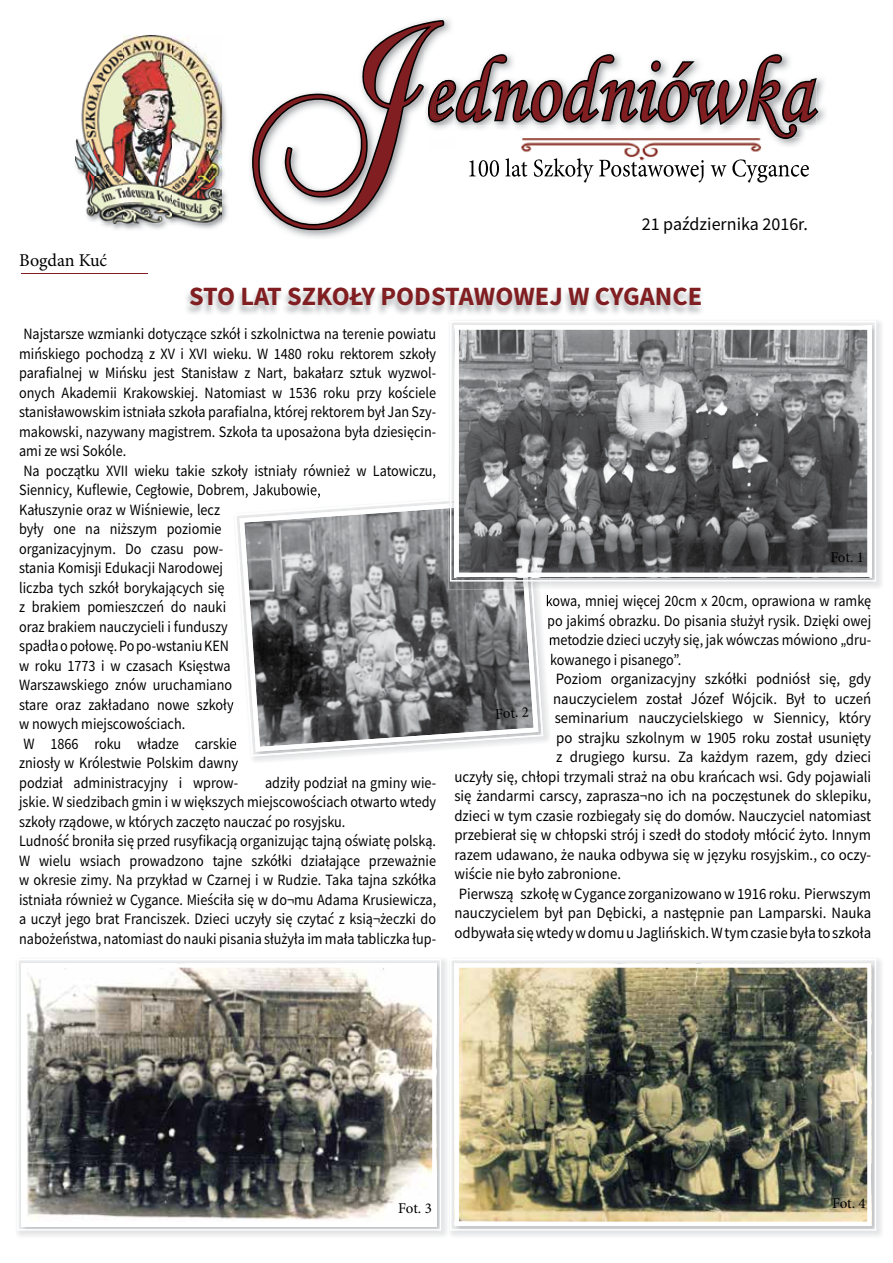
<style>
.page{position:relative;width:893px;height:1263px;background:#fff}
.page>*{position:absolute;margin:0;border:0;box-sizing:border-box;transform-origin:0 0}
.t1{font:101.7px "Baroque Script";color:#801e21}
.t2{font:93.3px "Monotype Corsiva";color:#801e21;scale:.88 1}
.t3{font:700 26.4px "Source Sans Pro";color:#801e21}
.t4{font:18px "Source Sans Pro";color:#000}
.t5{font:18px "Minion Pro";color:#000}
.t6{font:15.75px/19.5px "Source Sans Pro";color:#000;scale:.9 1}
.t7{font:15.75px "Source Sans Pro";color:#000;scale:.94 1}
.t8{font:15px "Minion Pro";letter-spacing:-.015em;color:#000}
</style>
<div class="page">
<img style="left:102px;top:35px;width:126px;height:195px">
<img style="left:75px;top:36px;width:146px;height:187px">
<hr style="left:21px;top:273px;width:127px;height:1px;background:#801e21">
<svg style="left:18px;top:960px;width:422px;height:270px"></svg>
<svg style="left:22px;top:963px;width:415px;height:263px"></svg>
<img style="left:234px;top:492px;width:86px;height:4px">
<img style="left:547px;top:595px;width:3px;height:12px">
<svg style="left:548px;top:618px;width:3px;height:28px"></svg>
<svg style="left:235px;top:494px;width:308px;height:262px"></svg>
<svg style="left:239px;top:498px;width:299px;height:254px;background:#8f9092"></svg>
<img style="left:448px;top:498px;width:80px;height:91px">
<svg style="left:450px;top:322px;width:426px;height:260px"></svg>
<svg style="left:454px;top:325px;width:418px;height:252px;background:#7a7b7d"></svg>
<svg style="left:451px;top:960px;width:424px;height:270px"></svg>
<img style="left:454px;top:963px;width:418px;height:263px">
<img style="left:186px;top:291px;width:516px;height:23px">
<svg style="left:251px;top:19px;width:567px;height:219px"></svg>
<p class="t5" style="left:19px;top:248px;width:90px">Bogdan Kuć</p>
<h1 class="t1" style="left:252px;top:80px;width:161px">J</h1>
<h2 class="t2" style="left:423px;top:35px;width:444px">ednodniówka</h2>
<p class="t4" style="left:642px;top:212px;width:168px">21 października 2016r.</p>
<h3 class="t3" style="left:189px;top:278px;width:515px">STO LAT SZKOŁY PODSTAWOWEJ W CYGANCE</h3>
<p class="t6" style="left:19px;top:324px;width:465px">Najstarsze wzmianki dotyczące szkół i szkolnictwa na terenie powiatu mińskiego pochodzą z XV i XVI wieku. W 1480 roku rektorem szkoły parafialnej w Mińsku jest Stanisław z Nart, bakałarz sztuk wyzwol&shy;onych Akademii Krakowskiej. Natomiast w 1536 roku przy kościele stanisławowskim istniała szkoła parafialna, której rektorem był Jan Szy&shy;makowski, nazywany magistrem. Szkoła ta uposażona była dziesięcin&shy;ami ze wsi Sokóle.<br>Na początku XVII wieku takie szkoły istniały również w Latowiczu, Siennicy, Kuflewie, Cegłowie, Dobrem, Jakubowie,<br>Kałuszynie oraz w Wiśniewie, lecz<br>były one na niższym poziomie<br>organizacyjnym. Do czasu pow-<br>stania Komisji Edukacji Narodowej<br>liczba tych szkół borykających się<br>z brakiem pomieszczeń do nauki<br>oraz brakiem nauczycieli i funduszy<br>spadła o połowę. Po po-wstaniu KEN<br>w roku 1773 i w czasach Księstwa<br>Warszawskiego znów uruchamiano<br>stare oraz zakładano nowe szkoły<br>w nowych miejscowościach.<br>W 1866 roku władze carskie<br>zniosły w Królestwie Polskim dawny<br>podział administracyjny i wprow-</p>
<p class="t6" style="left:19px;top:773px;width:465px;text-indent:246px">adziły podział na gminy wie&shy;jskie. W siedzibach gmin i w większych miejscowościach otwarto wtedy szkoły rządowe, w których zaczęto nauczać po rosyjsku.<br>Ludność broniła się przed rusyfikacją organizując tajną oświatę polską.<br>W wielu wsiach prowadzono tajne szkółki działające przeważnie w okresie zimy. Na przykład w Czarnej i w Rudzie. Taka tajna szkółka istniała również w Cygance. Mieściła się w do¬mu Adama Krusiewicza, a uczył jego brat Franciszek. Dzieci uczyły się czytać z ksią¬żeczki do nabożeństwa, natomiast do nauki pisania służyła im mała tabliczka łup-</p>
<p class="t8" style="left:830px;top:547px;width:35px">Fot. 1</p>
<p class="t6" style="left:546px;top:591px;width:363px">kowa, mniej więcej 20cm x 20cm, oprawiona w ramkę</p>
<p class="t6" style="left:547px;top:610px;width:361px">po jakimś obrazku. Do pisania służył rysik. Dzięki owej</p>
<p class="t6" style="left:549px;top:630px;width:360px">metodzie dzieci uczyły się, jak wówczas mówiono „dru-</p>
<p class="t6" style="left:550px;top:649px;width:147px">kowanego i pisanego”.</p>
<p class="t7" style="left:556px;top:669px;width:337px">Poziom organizacyjny szkółki podniósł się, gdy</p>
<p class="t7" style="left:553px;top:688px;width:340px">nauczycielem został Józef Wójcik. Był to uczeń</p>
<p class="t7" style="left:555px;top:708px;width:338px">seminarium nauczycielskiego w Siennicy, który</p>
<p class="t7" style="left:556px;top:727px;width:337px">po strajku szkolnym w 1905 roku został usunięty</p>
<p class="t7" style="left:556px;top:747px;width:337px">z drugiego kursu. Za każdym razem, gdy dzieci</p>
<p class="t7" style="left:454px;top:766px;width:445px">uczyły się, chłopi trzymali straż na obu krańcach wsi. Gdy pojawiali</p>
<p class="t7" style="left:454px;top:786px;width:445px">się żandarmi carscy, zaprasza¬no ich na poczęstunek do sklepiku,</p>
<p class="t7" style="left:454px;top:805px;width:445px">dzieci w tym czasie rozbiegały się do domów. Nauczyciel natomiast</p>
<p class="t7" style="left:454px;top:825px;width:445px">przebierał się w chłopski strój i szedł do stodoły młócić żyto. Innym</p>
<p class="t7" style="left:454px;top:844px;width:445px">razem udawano, że nauka odbywa się w języku rosyjskim., co oczy-</p>
<p class="t7" style="left:454px;top:864px;width:179px">wiście nie było zabronione.</p>
<p class="t7" style="left:459px;top:883px;width:440px">Pierwszą szkołę w Cygance zorganizowano w 1916 roku. Pierwszym</p>
<p class="t7" style="left:454px;top:903px;width:445px">nauczycielem był pan Dębicki, a następnie pan Lamparski. Nauka</p>
<p class="t7" style="left:454px;top:922px;width:445px">odbywała się wtedy w domu u Jaglińskich. W tym czasie była to szkoła</p>
<p class="t8" style="left:495px;top:704px;width:35px;rotate:-4deg">Fot. 2</p>
<p class="t8" style="left:398px;top:1198px;width:35px">Fot. 3</p>
<p class="t8" style="left:832px;top:1193px;width:35px">Fot. 4</p>
</div>
